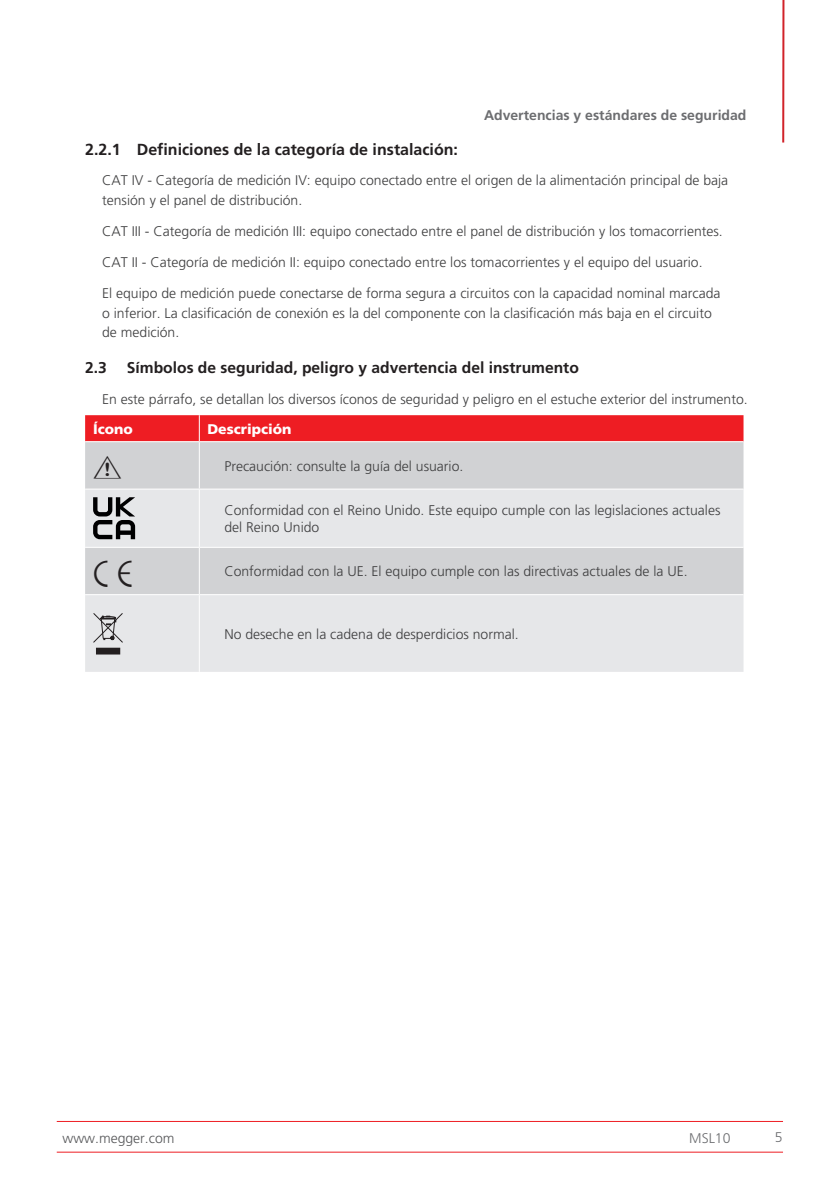
<style>
.page{position:relative;width:840px;height:1191px;background:#fff}
.page>*{position:absolute;margin:0;border:0;box-sizing:border-box;transform-origin:0 0}
.t1{font:700 16px "Frutiger LT Pro";color:#231f20}
.t2{font:700 15.6px "Frutiger LT Pro";color:#231f20}
.Body{font:300 14px/19.6px "Frutiger LT Pro";color:#3e3e3f}
.Table_Body_copy{font:300 14px/16.8px "Frutiger LT Pro";color:#3e3e3f}
.t3{font:700 14px "Frutiger LT Pro";color:#6c6d70}
.TableHeader{font:900 14px "Frutiger LT Pro";color:#fff}
.t4{font:300 14px "Frutiger LT Pro";color:#57585a}
.t5{font:300 14px "Frutiger LT Pro";color:#6c6d70}
</style>
<div class="page">
<hr style="left:57px;top:1121px;width:725px;height:1px;background:#ee1d23">
<hr style="left:57px;top:1151px;width:725px;height:1px;background:#ee1d23">
<hr style="left:781px;top:0;width:3px;height:142px;background:#d1232a">
<div style="left:85px;top:442px;width:658px;height:46px;background:#d1d2d4"></div>
<svg style="left:85px;top:489px;width:658px;height:183px;background:#e0e1e3"></svg>
<div style="left:85px;top:415px;width:658px;height:26px;background:#ee1d23"></div>
<hr style="left:199px;top:442px;width:1px;height:46px;background:#fff">
<hr style="left:199px;top:489px;width:1px;height:58px;background:#fff">
<hr style="left:85px;top:547px;width:114px;height:1px;background:#fff">
<hr style="left:199px;top:547px;width:544px;height:1px;background:#fff">
<hr style="left:199px;top:548px;width:1px;height:46px;background:#fff">
<hr style="left:85px;top:594px;width:114px;height:1px;background:#fff">
<hr style="left:199px;top:594px;width:544px;height:1px;background:#fff">
<hr style="left:199px;top:595px;width:1px;height:77px;background:#fff">
<svg style="left:93px;top:497px;width:42px;height:42px;background:#7b7b7d"></svg>
<div style="left:96px;top:648px;width:24px;height:5px;background:#231f20"></div>
<div style="left:96px;top:648px;width:24px;height:6px;border:1px solid #231f20"></div>
<svg style="left:93px;top:613px;width:30px;height:32px"></svg>
<svg style="left:94px;top:456px;width:27px;height:23px"></svg>
<svg style="left:94px;top:560px;width:37px;height:26px"></svg>
<p class="t3" style="left:483px;top:107px;width:264px">Advertencias y estándares de seguridad</p>
<p class="t1" style="left:85px;top:139px;width:374px">2.2.1 Definiciones de la categoría de instalación:</p>
<p class="Body" style="left:102px;top:171px;width:627px">CAT IV - Categoría de medición IV: equipo conectado entre el origen de la alimentación principal de baja tensión y el panel de distribución.</p>
<p class="Body" style="left:102px;top:221px;width:621px">CAT III - Categoría de medición III: equipo conectado entre el panel de distribución y los tomacorrientes.</p>
<p class="Body" style="left:102px;top:252px;width:601px">CAT II - Categoría de medición II: equipo conectado entre los tomacorrientes y el equipo del usuario.</p>
<p class="Body" style="left:102px;top:283px;width:619px">El equipo de medición puede conectarse de forma segura a circuitos con la capacidad nominal marcada o inferior. La clasificación de conexión es la del componente con la clasificación más baja en el circuito de medición.</p>
<p class="t2" style="left:85px;top:358px;width:23px">2.3</p>
<p class="t2" style="left:127px;top:358px;width:453px">Símbolos de seguridad, peligro y advertencia del instrumento</p>
<p class="Body" style="left:102px;top:389px;width:646px">En este párrafo, se detallan los diversos íconos de seguridad y peligro en el estuche exterior del instrumento.</p>
<p class="TableHeader" style="left:93px;top:420px;width:41px">Ícono</p>
<p class="TableHeader" style="left:207px;top:420px;width:86px">Descripción</p>
<p class="Table_Body_copy" style="left:224px;top:457px;width:240px">Precaución: consulte la guía del usuario.</p>
<p class="Table_Body_copy" style="left:224px;top:502px;width:497px">Conformidad con el Reino Unido. Este equipo cumple con las legislaciones actuales del Reino Unido</p>
<p class="Table_Body_copy" style="left:224px;top:563px;width:464px">Conformidad con la UE. El equipo cumple con las directivas actuales de la UE.</p>
<p class="Table_Body_copy" style="left:224px;top:625px;width:296px">No deseche en la cadena de desperdicios normal.</p>
<p class="t4" style="left:62px;top:1130px;width:114px">www.megger.com</p>
<p class="t5" style="left:689px;top:1129px;width:43px">MSL10</p>
<p class="t5" style="left:774px;top:1128px;width:9px">5</p>
</div>
